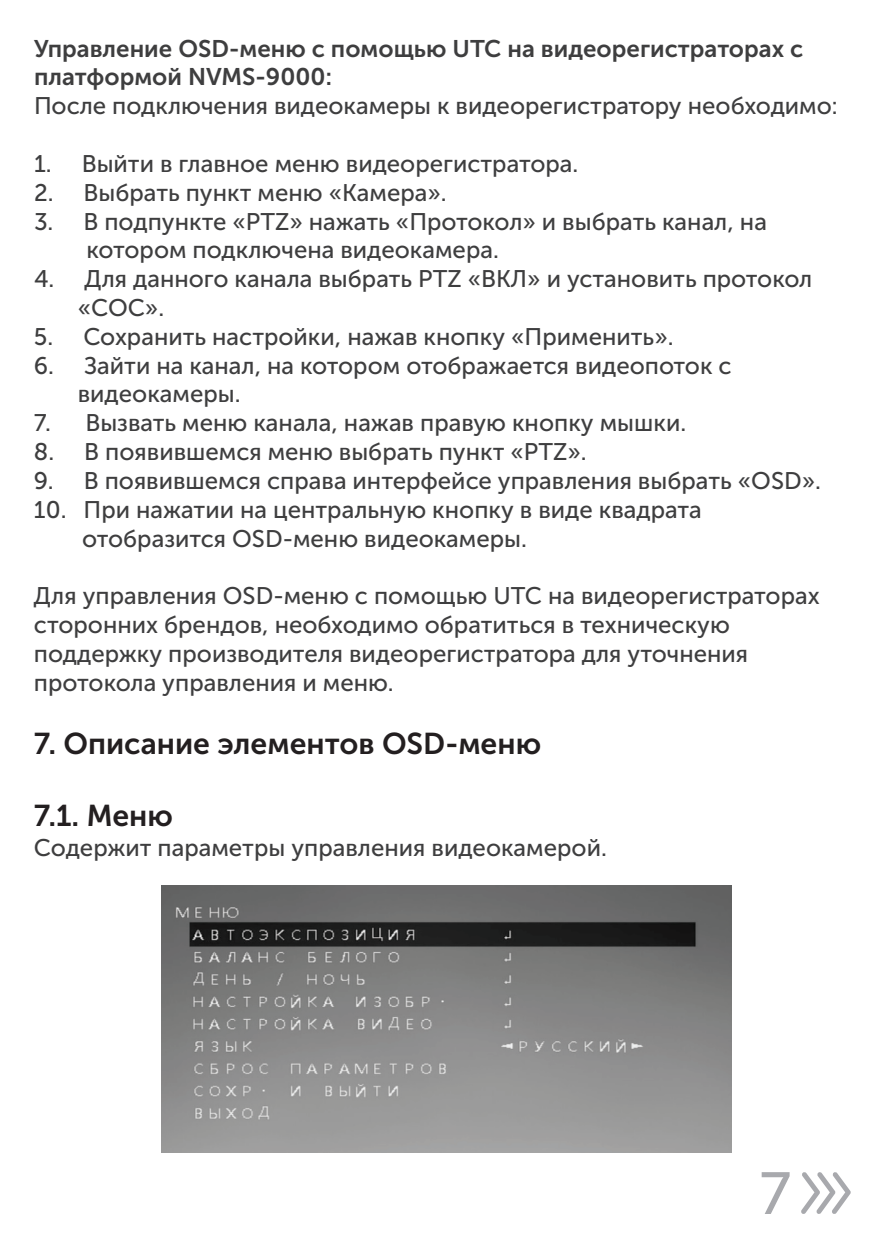
<style>
.page{position:relative;width:893px;height:1234px;background:#fff}
.page>*{position:absolute;margin:0;border:0;box-sizing:border-box;transform-origin:0 0}
.t1{font:59.1px "Museo Sans Cyrl 500";color:#a8a9ad}
.t2{font:30px "Museo Sans Cyrl 700";color:#231f20}
.t3{font:24px/28.8px "Museo Sans Cyrl 500";color:#3e3e3f}
.t4{font:24px/28.8px "Museo Sans Cyrl 700";color:#3e3e3f}
</style>
<div class="page">
<svg style="left:801px;top:1172px;width:50px;height:41px"></svg>
<img style="left:162px;top:885px;width:569px;height:267px">
<p class="t4" style="left:34px;top:36px;width:771px">Управление OSD-меню с помощью UTC на видеорегистраторах с платформой NVMS-9000:</p>
<p class="t3" style="left:34px;top:94px;width:805px">После подключения видеокамеры к видеорегистратору необходимо:</p>
<p class="t3" style="left:34px;top:151px;width:546px">1. Выйти в главное меню видеорегистратора.</p>
<p class="t3" style="left:34px;top:180px;width:414px">2. Выбрать пункт меню «Камера».</p>
<p class="t3" style="left:86px;top:209px;width:682px;text-indent:-52px">3. В подпункте «PTZ» нажать «Протокол» и выбрать канал, на котором подключена видеокамера.</p>
<p class="t3" style="left:78px;top:267px;width:736px;text-indent:-44px">4. Для данного канала выбрать PTZ «ВКЛ» и установить протокол «COC».</p>
<p class="t3" style="left:34px;top:324px;width:641px">5. Сохранить настройки, нажав кнопку «Применить».</p>
<p class="t3" style="left:78px;top:353px;width:655px;text-indent:-44px">6. Зайти на канал, на котором отображается видеопоток с видеокамеры.</p>
<p class="t3" style="left:34px;top:411px;width:654px">7. Вызвать меню канала, нажав правую кнопку мышки.</p>
<p class="t3" style="left:34px;top:439px;width:554px">8. В появившемся меню выбрать пункт «PTZ».</p>
<p class="t3" style="left:34px;top:468px;width:789px">9. В появившемся справа интерфейсе управления выбрать «OSD».</p>
<p class="t3" style="left:82px;top:497px;width:621px;text-indent:-48px">10. При нажатии на центральную кнопку в виде квадрата отобразится OSD-меню видеокамеры.</p>
<p class="t3" style="left:34px;top:583px;width:787px">Для управления OSD-меню с помощью UTC на видеорегистраторах сторонних брендов, необходимо обратиться в техническую поддержку производителя видеорегистратора для уточнения протокола управления и меню.</p>
<p class="t2" style="left:34px;top:731px;width:509px">7. Описание элементов OSD-меню</p>
<p class="t2" style="left:34px;top:803px;width:141px">7.1. Меню</p>
<p class="t3" style="left:34px;top:835px;width:574px">Содержит параметры управления видеокамерой.</p>
<h1 class="t1" style="left:759px;top:1169px;width:33px">7</h1>
</div>
